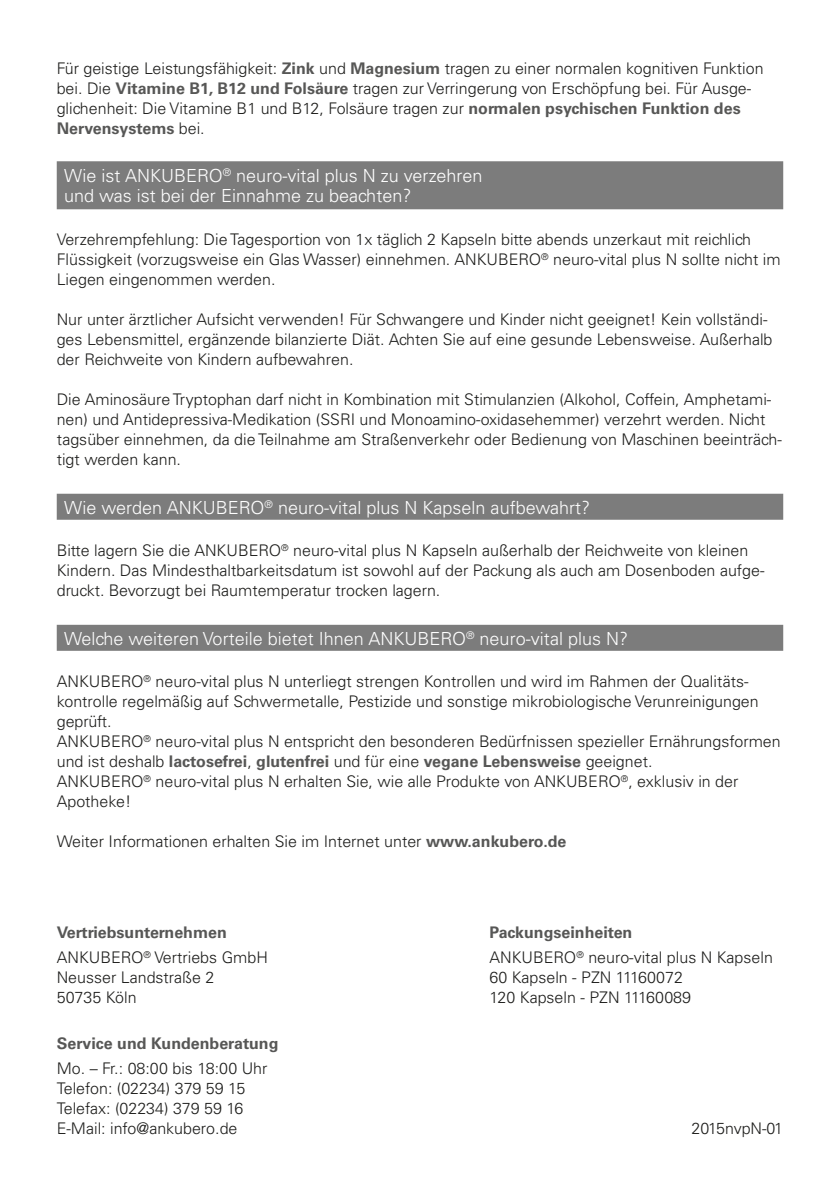
<style>
.page{position:relative;width:840px;height:1191px;background:#fff}
.page>*{position:absolute;margin:0;border:0;box-sizing:border-box;transform-origin:0 0}
.t1{font:300 18px/20px "Univers LT Std";color:#fff}
.t2{font:300 16px/20px "Univers LT Std";color:#1d1d1b}
.t3{font:700 16px "Univers LT Std";color:#575756}
.s1{font-weight:700;color:#575756}
</style>
<div class="page">
<div style="left:57px;top:161px;width:725px;height:48px;background:#7c7c7c"></div>
<div style="left:57px;top:494px;width:725px;height:26px;background:#7c7c7c"></div>
<div style="left:57px;top:625px;width:725px;height:26px;background:#7c7c7c"></div>
<p class="t2" style="left:57px;top:58px;width:708px">Für geistige Leistungsfähigkeit: <span class="s1">Zink</span> und <span class="s1">Magnesium</span> tragen zu einer normalen kognitiven Funktion bei. Die <span class="s1">Vitamine B1, B12 und Folsäure</span> tragen zur Verringerung von Erschöpfung bei. Für Ausge&shy;glichenheit: Die Vitamine B1 und B12, Folsäure tragen zur <span class="s1">normalen psychischen Funktion des Nervensystems</span> bei.</p>
<p class="t1" style="left:64px;top:166px;width:420px">Wie ist ANKUBERO<sup>®</sup> neuro-vital plus N zu verzehren und was ist bei der Einnahme zu beachten?</p>
<p class="t2" style="left:57px;top:229px;width:725px">Verzehrempfehlung: Die Tagesportion von 1x täglich 2 Kapseln bitte abends unzerkaut mit reichlich<br>Flüssigkeit (vorzugsweise ein Glas Wasser) einnehmen. ANKUBERO<sup>®</sup> neuro-vital plus N sollte nicht im<br>Liegen eingenommen werden.</p>
<p class="t2" style="left:57px;top:309px;width:716px">Nur unter ärztlicher Aufsicht verwenden! Für Schwangere und Kinder nicht geeignet! Kein vollständi&shy;ges Lebensmittel, ergänzende bilanzierte Diät. Achten Sie auf eine gesunde Lebensweise. Außerhalb der Reichweite von Kindern aufbewahren.</p>
<p class="t2" style="left:57px;top:389px;width:726px">Die Aminosäure Tryptophan darf nicht in Kombination mit Stimulanzien (Alkohol, Coffein, Amphetami&shy;nen) und Antidepressiva-Medikation (SSRI und Monoamino-oxidasehemmer) verzehrt werden. Nicht tagsüber einnehmen, da die Teilnahme am Straßenverkehr oder Bedienung von Maschinen beeinträch&shy;tigt werden kann.</p>
<p class="t1" style="left:64px;top:497px;width:527px">Wie werden ANKUBERO<sup>®</sup> neuro-vital plus N Kapseln aufbewahrt?</p>
<p class="t2" style="left:57px;top:540px;width:708px">Bitte lagern Sie die ANKUBERO<sup>®</sup> neuro-vital plus N Kapseln außerhalb der Reichweite von kleinen<br>Kindern. Das Mindesthaltbarkeitsdatum ist sowohl auf der Packung als auch am Dosenboden aufge&shy;druckt. Bevorzugt bei Raumtemperatur trocken lagern.</p>
<p class="t1" style="left:64px;top:628px;width:565px">Welche weiteren Vorteile bietet Ihnen ANKUBERO<sup>®</sup> neuro-vital plus N?</p>
<p class="t2" style="left:57px;top:671px;width:725px">ANKUBERO<sup>®</sup> neuro-vital plus N unterliegt strengen Kontrollen und wird im Rahmen der Qualitäts&shy;kontrolle regelmäßig auf Schwermetalle, Pestizide und sonstige mikrobiologische Verunreinigungen geprüft.<br>ANKUBERO<sup>®</sup> neuro-vital plus N entspricht den besonderen Bedürfnissen spezieller Ernährungsformen und ist deshalb <span class="s1">lactosefrei</span>, <span class="s1">glutenfrei</span> und für eine <span class="s1">vegane Lebensweise</span> geeignet.<br>ANKUBERO<sup>®</sup> neuro-vital plus N erhalten Sie, wie alle Produkte von ANKUBERO<sup>®</sup>, exklusiv in der Apotheke!</p>
<p class="t2" style="left:57px;top:831px;width:511px">Weiter Informationen erhalten Sie im Internet unter <span class="s1">www.ankubero.de</span></p>
<p class="t2" style="left:57px;top:919px;width:212px;line-height:25px"><span class="s1">Vertriebsunternehmen<br></span>ANKUBERO<sup>®</sup> Vertriebs GmbH</p>
<p class="t2" style="left:57px;top:967px;width:159px">Neusser Landstraße 2<br>50735 Köln</p>
<p class="t3" style="left:57px;top:1033px;width:223px">Service und Kundenberatung</p>
<p class="t2" style="left:57px;top:1058px;width:212px">Mo. – Fr.: 08:00 bis 18:00 Uhr<br>Telefon: (02234) 379 59 15<br>Telefax: (02234) 379 59 16<br>E-Mail: info@ankubero.de</p>
<p class="t2" style="left:489px;top:919px;width:285px;line-height:25px"><span class="s1">Packungseinheiten<br></span>ANKUBERO<sup>®</sup> neuro-vital plus N Kapseln</p>
<p class="t2" style="left:489px;top:967px;width:203px">60 Kapseln - PZN 11160072<br>120 Kapseln - PZN 11160089</p>
<p class="t2" style="left:691px;top:1118px;width:93px">2015nvpN-01</p>
</div>
